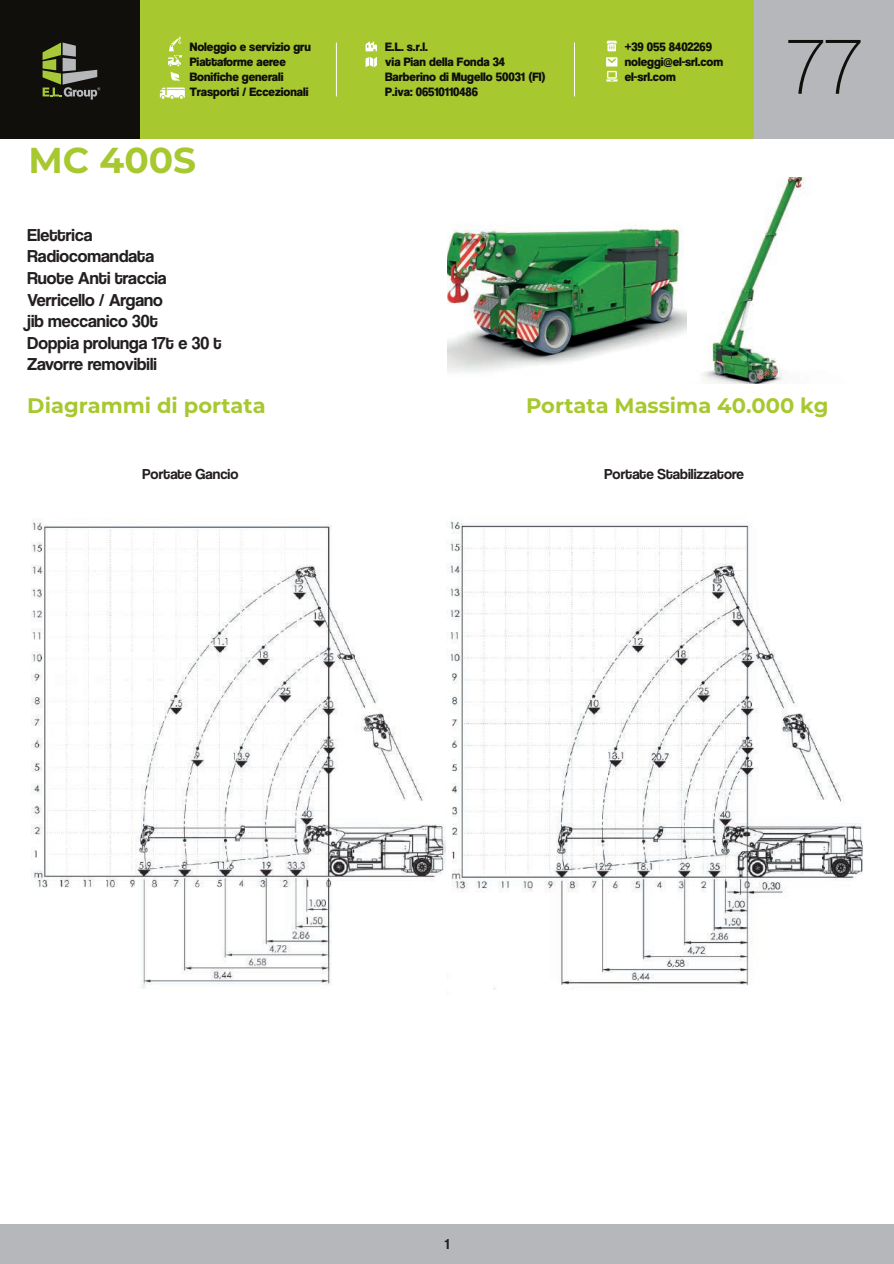
<style>
.page{position:relative;width:894px;height:1264px;background:#fff}
.page>*{position:absolute;margin:0;border:0;box-sizing:border-box;transform-origin:0 0}
.t1{font:81px "Coolvetica El";color:#100f0c}
.t2{font:700 36px "Montserrat";color:#a7c82f}
.t3{font:700 21px "Montserrat";color:#a7c82f}
.t4{font:18px/21.6px "Coolvetica Rg";color:#231f20}
.t5{font:15px "Coolvetica Rg";color:#231f20}
.t6{font:12.6px/15px "Coolvetica Hv";color:#100f0c}
</style>
<div class="page">
<div style="left:139px;top:0;width:615px;height:139px;background:#a7c82f"></div>
<div style="left:0;top:0;width:139px;height:139px;background:#100f0c"></div>
<div style="left:754px;top:0;width:139px;height:139px;background:#b6b7bb"></div>
<svg style="left:43px;top:43px;width:57px;height:57px"></svg>
<svg style="left:606px;top:41px;width:10px;height:10px"></svg>
<svg style="left:365px;top:41px;width:12px;height:10px"></svg>
<svg style="left:365px;top:57px;width:12px;height:10px"></svg>
<hr style="left:336px;top:43px;width:1px;height:53px;background:#fff">
<hr style="left:574px;top:43px;width:1px;height:53px;background:#fff">
<svg style="left:606px;top:57px;width:11px;height:24px"></svg>
<svg style="left:168px;top:37px;width:14px;height:44px"></svg>
<svg style="left:160px;top:88px;width:25px;height:11px"></svg>
<img style="left:685px;top:177px;width:120px;height:206px">
<img style="left:448px;top:224px;width:237px;height:149px">
<img style="left:32px;top:520px;width:413px;height:468px">
<img style="left:448px;top:521px;width:415px;height:469px">
<div style="left:0;top:1224px;width:893px;height:39px;background:#b6b7bb"></div>
<p class="t6" style="left:190px;top:39px;width:122px">Noleggio e servizio gru<br>Piattaforme aeree<br>Bonifiche generali<br>Trasporti / Eccezionali</p>
<p class="t6" style="left:385px;top:39px;width:162px">E.L. s.r.l.<br>via Pian della Fonda 34<br>Barberino di Mugello 50031 (FI)<br>P.iva: 06510110486</p>
<h2 class="t2" style="left:29px;top:135px;width:169px">MC 400S</h2>
<h3 class="t4" style="left:27px;top:224px;width:196px">Elettrica<br>Radiocomandata<br>Ruote Anti traccia<br>Verricello / Argano<br>jib meccanico 30t<br>Doppia prolunga 17t e 30 t<br>Zavorre removibili</h3>
<p class="t6" style="left:624px;top:39px;width:100px">+39 055 8402269 noleggi@el-srl.com el-srl.com</p>
<h1 class="t1" style="left:786px;top:19px;width:76px">77</h1>
<h3 class="t3" style="left:27px;top:390px;width:240px">Diagrammi di portata</h3>
<h3 class="t3" style="left:526px;top:390px;width:303px">Portata Massima 40.000 kg</h3>
<p class="t5" style="left:143px;top:464px;width:97px">Portate Gancio</p>
<p class="t5" style="left:604px;top:465px;width:141px">Portate Stabilizzatore</p>
<p class="t5" style="left:444px;top:1234px;width:6px">1</p>
</div>
